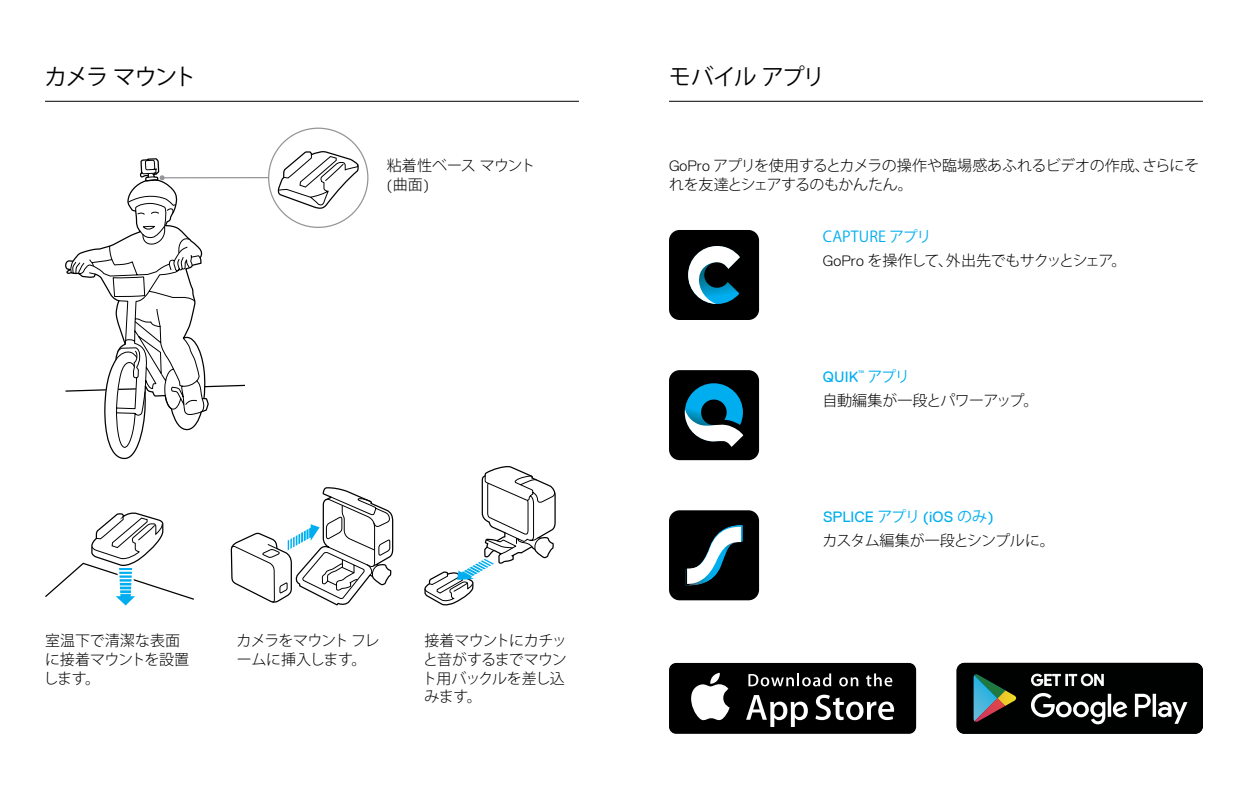
<style>
.page{position:relative;width:1248px;height:808px;background:#fff}
.page>*{position:absolute;margin:0;border:0;box-sizing:border-box;transform-origin:0 0}
.t1{font:22.5px "Koz Go Pro";letter-spacing:-.065em;color:#000}
.t2{font:22.5px "Koz Go Pro";letter-spacing:-.045em;color:#000}
.t3{font:300 15px/18.8px "Koz Go Pro";letter-spacing:-.035em;color:#000}
.t4{font:300 15px/23.8px "Koz Go Pro";letter-spacing:-.065em;color:#000}
.t5{font:15px "Replica";letter-spacing:.005em;color:#00aeef}
.t6{font:300 15px/18.8px "Koz Go Pro";letter-spacing:.005em;color:#000}
.t7{font:300 15px "Koz Go Pro";letter-spacing:-.005em;color:#000}
.t8{font:300 15px "Replica";color:#000}
.s1{font-family:"Koz Go Pro"}
.s2{font-family:"Replica"}
.s3{font-weight:400;color:#00aeef}
</style>
<div class="page">
<div style="left:669px;top:230px;width:90px;height:90px;background:#000;border-radius:11px"></div>
<svg style="left:688px;top:246px;width:52px;height:58px"></svg>
<div style="left:669px;top:370px;width:90px;height:90px;background:#000;border-radius:11px"></div>
<svg style="left:684px;top:383px;width:59px;height:64px"></svg>
<div style="left:669px;top:510px;width:90px;height:90px;background:#000;border-radius:11px"></div>
<svg style="left:685px;top:525px;width:57px;height:60px"></svg>
<div style="left:669px;top:663px;width:247px;height:71px;background:#000;border-radius:7px"></div>
<svg style="left:691px;top:673px;width:38px;height:47px"></svg>
<svg style="left:746px;top:695px;width:61px;height:32px"></svg>
<svg style="left:815px;top:695px;width:79px;height:25px"></svg>
<svg style="left:748px;top:673px;width:83px;height:13px"></svg>
<svg style="left:839px;top:677px;width:19px;height:9px"></svg>
<svg style="left:866px;top:673px;width:26px;height:13px"></svg>
<div style="left:956px;top:663px;width:246px;height:71px;background:#000101;border-radius:8px"></div>
<svg style="left:1031px;top:673px;width:72px;height:13px"></svg>
<svg style="left:1031px;top:693px;width:156px;height:31px"></svg>
<svg style="left:973px;top:674px;width:43px;height:48px"></svg>
<hr style="left:45px;top:101px;width:534px;height:1px;background:#000">
<hr style="left:669px;top:101px;width:533px;height:1px;background:#000">
<svg style="left:424px;top:466px;width:132px;height:140px"></svg>
<svg style="left:45px;top:127px;width:349px;height:479px"></svg>
<h1 class="t1" style="left:44px;top:63px;width:153px">カメラマウント</h1>
<h1 class="t2" style="left:668px;top:63px;width:158px">モバイルアプリ</h1>
<p class="t7" style="left:387px;top:156px;width:150px">粘着性ベースマウント</p>
<p class="t8" style="left:387px;top:177px;width:43px">(<span class="s1">曲面</span>)</p>
<p class="t6" style="left:43px;top:631px;width:147px">室温下で清潔な表面に接着マウントを設置します。</p>
<p class="t3" style="left:236px;top:631px;width:144px">カメラをマウントフレームに挿入します。</p>
<p class="t3" style="left:422px;top:631px;width:146px">接着マウントにカチッと音がするまでマウント用バックルを差し込みます。</p>
<p class="t3" style="left:669px;top:157px;width:531px"><span class="s2">GoPro</span> アプリを使用するとカメラの操作や臨場感あふれるビデオの作成、さらにそれを友達とシェアするのもかんたん。</p>
<p class="t4" style="left:822px;top:225px;width:305px"><span class="s3">CAPTURE アプリ<br></span><span class="s2">GoPro</span> を操作して、外出先でもサクッとシェア。</p>
<p class="t5" style="left:822px;top:369px;width:88px">QUIK<sup>™</sup> <span class="s1">アプリ</span></p>
<p class="t3" style="left:822px;top:391px;width:217px">自動編集が一段とパワーアップ。</p>
<p class="t5" style="left:823px;top:509px;width:172px">SPLICE <span class="s1">アプリ</span> (iOS <span class="s1">のみ</span>)</p>
<p class="t3" style="left:822px;top:531px;width:234px">カスタム編集が一段とシンプルに。</p>
</div>
